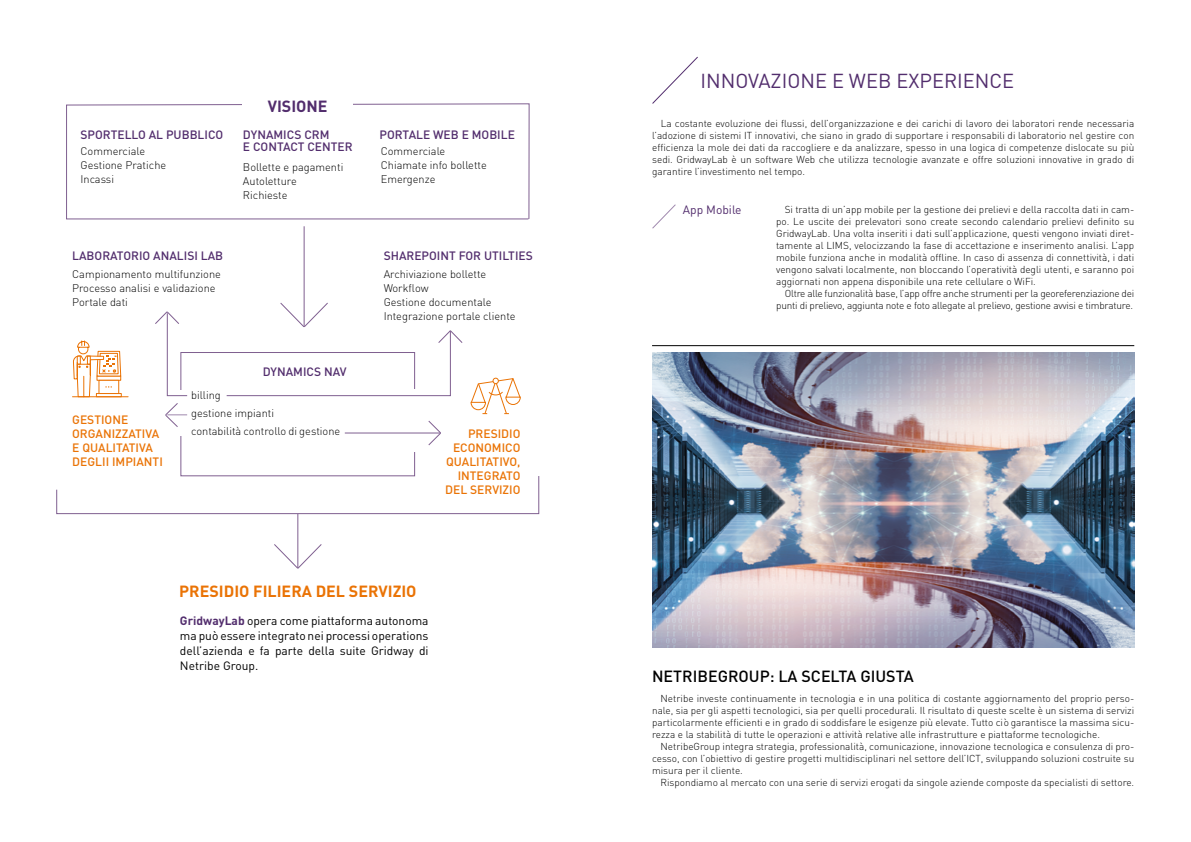
<style>
.page{position:relative;width:1191px;height:842px;background:#fff}
.page>*{position:absolute;margin:0;border:0;box-sizing:border-box;transform-origin:0 0}
.t1{font:20px "DIN";color:#522d6d}
.t2{font:500 16px "DIN";color:#000}
.t3{font:700 16px "DIN";color:#ea7305}
.t4{font:700 16px "DIN";color:#522d6d}
.t5{font:12px/15px "DIN";color:#000;text-align:justify}
.t6{font:500 12px "DIN";color:#522d6d}
.t7{font:500 12px/14px "DIN";color:#ea7305}
.t8{font:12px "DIN";color:#522d6d}
.t9{font:300 11px/14px "DIN";color:#000}
.t10{font:300 10px/12px "DIN";color:#000;text-align:justify}
.t11{font:300 10px/12px "DIN";letter-spacing:-.02em;color:#000;text-align:right}
.s1{font-weight:700;color:#522d6d}
</style>
<div class="page">
<svg style="left:652px;top:56px;width:46px;height:48px"></svg>
<svg style="left:652px;top:204px;width:24px;height:25px"></svg>
<hr style="left:652px;top:345px;width:482px;height:1px;background:#000">
<svg style="left:56px;top:476px;width:483px;height:38px"></svg>
<svg style="left:66px;top:103px;width:463px;height:116px"></svg>
<div style="left:181px;top:352px;width:234px;height:124px;border:1px solid #7f5f90"></div>
<div style="left:242px;top:97px;width:111px;height:17px;background:#fff"></div>
<div style="left:173px;top:390px;width:17px;height:46px;background:#fff"></div>
<div style="left:403px;top:389px;width:17px;height:63px;background:#fff"></div>
<svg style="left:470px;top:378px;width:51px;height:36px"></svg>
<svg style="left:274px;top:544px;width:48px;height:25px"></svg>
<hr style="left:304px;top:226px;width:1px;height:101px;background:#7f5f90">
<hr style="left:298px;top:514px;width:1px;height:54px;background:#7f5f90">
<svg style="left:165px;top:403px;width:22px;height:24px"></svg>
<svg style="left:155px;top:311px;width:32px;height:85px"></svg>
<svg style="left:226px;top:302px;width:237px;height:94px"></svg>
<hr style="left:345px;top:433px;width:96px;height:1px;background:#7f5f90">
<svg style="left:73px;top:340px;width:48px;height:56px"></svg>
<hr style="left:72px;top:396px;width:56px;height:1px;background:#ea7305">
<svg style="left:428px;top:420px;width:13px;height:26px"></svg>
<img style="left:652px;top:352px;width:482px;height:296px">
<p class="t6" style="left:81px;top:127px;width:144px">SPORTELLO AL PUBBLICO</p>
<p class="t9" style="left:81px;top:144px;width:87px">Commerciale<br>Gestione Pratiche<br>Incassi</p>
<h2 class="t4" style="left:268px;top:96px;width:61px">VISIONE</h2>
<p class="t6" style="left:243px;top:127px;width:88px">DYNAMICS CRM</p>
<p class="t6" style="left:379px;top:127px;width:137px">PORTALE WEB E MOBILE</p>
<p class="t6" style="left:243px;top:139px;width:111px">E CONTACT CENTER</p>
<p class="t9" style="left:381px;top:144px;width:108px">Commerciale<br>Chiamate info bollette<br>Emergenze</p>
<p class="t9" style="left:243px;top:160px;width:102px">Bollette e pagamenti<br>Autoletture<br>Richieste</p>
<p class="t6" style="left:72px;top:248px;width:152px">LABORATORIO ANALISI LAB</p>
<p class="t9" style="left:72px;top:267px;width:150px">Campionamento multifunzione<br>Processo analisi e validazione<br>Portale dati</p>
<p class="t6" style="left:263px;top:364px;width:85px">DYNAMICS NAV</p>
<p class="t6" style="left:384px;top:248px;width:151px">SHAREPOINT FOR UTILTIES</p>
<p class="t9" style="left:384px;top:267px;width:133px">Archiviazione bollette<br>Workflow<br>Gestione documentale<br>Integrazione portale cliente</p>
<p class="t7" style="left:72px;top:412px;width:92px">GESTIONE<br>ORGANIZZATIVA<br>E QUALITATIVA<br>DEGLII IMPIANTI</p>
<p class="t9" style="left:191px;top:386px;width:151px;line-height:18px">billing<br>gestione impianti<br>contabilità controllo di gestione</p>
<p class="t7" style="left:445px;top:426px;width:77px;text-align:right">PRESIDIO<br>ECONOMICO<br>QUALITATIVO,<br>INTEGRATO<br>DEL SERVIZIO</p>
<h2 class="t3" style="left:179px;top:581px;width:239px">PRESIDIO FILIERA DEL SERVIZIO</h2>
<p class="t5" style="left:180px;top:613px;width:250px"><span class="s1">GridwayLab</span> opera come piattaforma autonoma ma può essere integrato nei processi operations dell’azienda e fa parte della suite Gridway di Netribe Group.</p>
<h1 class="t1" style="left:700px;top:69px;width:315px">INNOVAZIONE E WEB EXPERIENCE</h1>
<p class="t10" style="left:652px;top:117px;width:483px;text-indent:8px">La costante evoluzione dei flussi, dell’organizzazione e dei carichi di lavoro dei laboratori rende necessaria l’adozione di sistemi IT innovativi, che siano in grado di supportare i responsabili di laboratorio nel gestire con efficienza la mole dei dati da raccogliere e da analizzare, spesso in una logica di competenze dislocate su più sedi. GridwayLab è un software Web che utilizza tecnologie avanzate e offre soluzioni innovative in grado di garantire l’investimento nel tempo.</p>
<p class="t8" style="left:683px;top:202px;width:60px">App Mobile</p>
<p class="t10" style="left:776px;top:203px;width:359px;text-indent:8px">Si tratta di un’app mobile per la gestione dei prelievi e della raccolta dati in cam&shy;po. Le uscite dei prelevatori sono create secondo calendario prelievi definito su GridwayLab. Una volta inseriti i dati sull’applicazione, questi vengono inviati diret&shy;tamente al LIMS, velocizzando la fase di accettazione e inserimento analisi. L’app mobile funziona anche in modalità offline. In caso di assenza di connettività, i dati vengono salvati localmente, non bloccando l’operatività degli utenti, e saranno poi aggiornati non appena disponibile una rete cellulare o WiFi.</p>
<p class="t11" style="left:776px;top:287px;width:359px">Oltre alle funzionalità base, l’app offre anche strumenti per la georeferenziazione dei punti di prelievo, aggiunta note e foto allegate al prelievo, gestione avvisi e timbrature.</p>
<h2 class="t2" style="left:652px;top:666px;width:263px">NETRIBEGROUP: LA SCELTA GIUSTA</h2>
<p class="t10" style="left:652px;top:692px;width:484px;text-indent:8px">Netribe investe continuamente in tecnologia e in una politica di costante aggiornamento del proprio perso&shy;nale, sia per gli aspetti tecnologici, sia per quelli procedurali. Il risultato di queste scelte è un sistema di servizi particolarmente efficienti e in grado di soddisfare le esigenze più elevate. Tutto ciò garantisce la massima sicu&shy;rezza e la stabilità di tutte le operazioni e attività relative alle infrastrutture e piattaforme tecnologiche.</p>
<p class="t10" style="left:652px;top:740px;width:484px;text-indent:8px">NetribeGroup integra strategia, professionalità, comunicazione, innovazione tecnologica e consulenza di pro&shy;cesso, con l’obiettivo di gestire progetti multidisciplinari nel settore dell’ICT, sviluppando soluzioni costruite su misura per il cliente.</p>
<p class="t10" style="left:660px;top:776px;width:475px">Rispondiamo al mercato con una serie di servizi erogati da singole aziende composte da specialisti di settore.</p>
</div>
